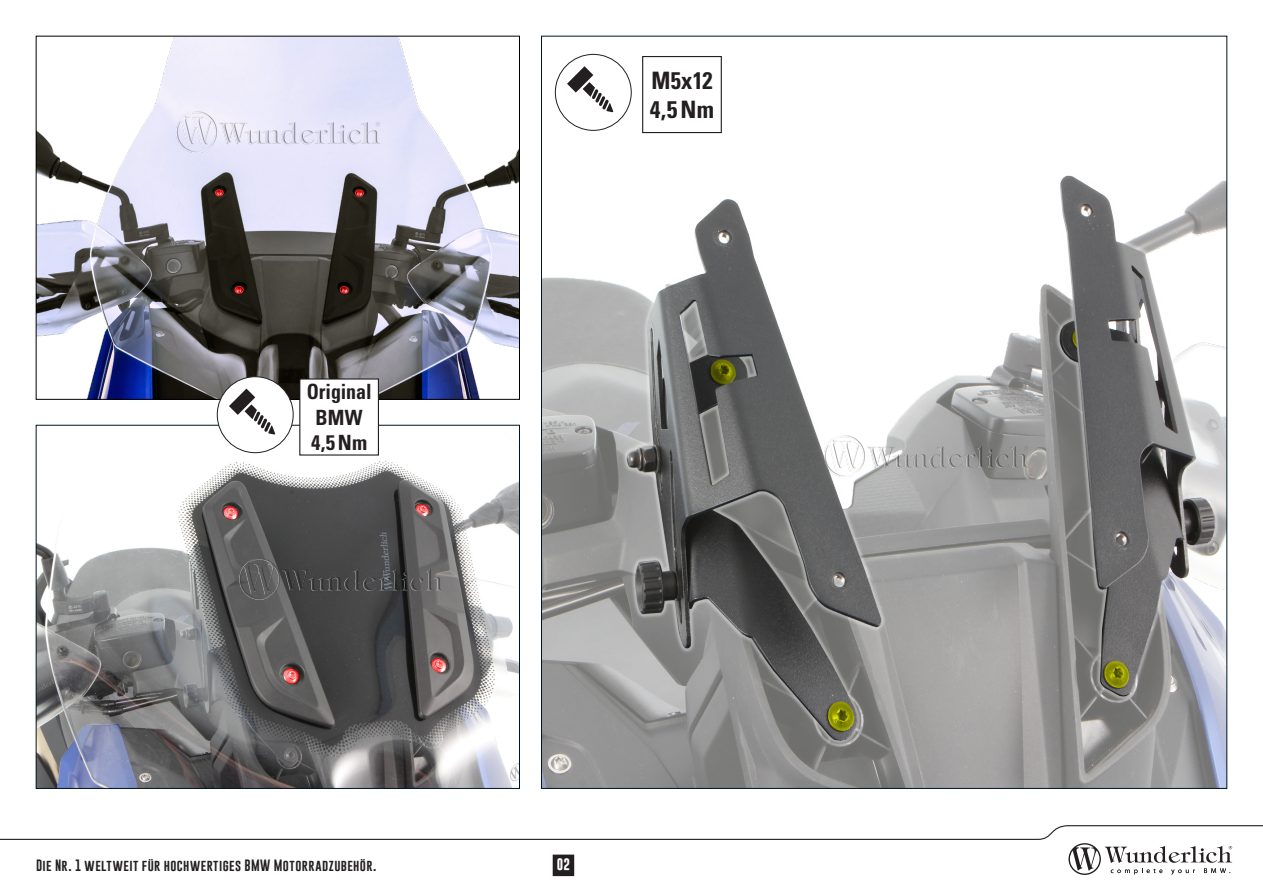
<style>
.page{position:relative;width:1263px;height:893px;background:#fff}
.page>*{position:absolute;margin:0;border:0;box-sizing:border-box;transform-origin:0 0}
.t1{font:700 condensed 24px "Univers LT Std";letter-spacing:.01em;color:#231f20;scale:.95 1}
.t2{font:700 condensed 24px "Univers LT Std";letter-spacing:.01em;color:#231f20}
.t3{font:700 condensed 21px/25.2px "Univers LT Std";color:#231f20;text-align:center;scale:.95 1}
.t4{font:700 condensed 21px "Univers LT Std";color:#231f20}
.t5{font:12px "Gobold";letter-spacing:.035em;color:#231f20}
.t6{font:700 12px "Gobold";color:#fff}
</style>
<div class="page">
<svg style="left:0;top:825px;width:1263px;height:50px"></svg>
<img style="left:543px;top:53px;width:682px;height:734px">
<img style="left:38px;top:38px;width:480px;height:360px">
<img style="left:38px;top:434px;width:480px;height:353px">
<div style="left:553px;top:855px;width:21px;height:21px;background:#231f20"></div>
<div style="left:643px;top:57px;width:78px;height:76px;background:#fff"></div>
<div style="left:642px;top:56px;width:80px;height:77px;border:1px solid #231f20"></div>
<img style="left:825px;top:436px;width:205px;height:40px">
<img style="left:176px;top:111px;width:206px;height:41px">
<div style="left:555px;top:54px;width:76px;height:76px;background:#fff;border-radius:50%"></div>
<div style="left:555px;top:54px;width:77px;height:77px;border:1px solid #231f20;border-radius:50%"></div>
<svg style="left:567px;top:66px;width:46px;height:46px"></svg>
<img style="left:240px;top:559px;width:206px;height:41px">
<div style="left:217px;top:377px;width:76px;height:76px;background:#fff;border-radius:50%"></div>
<div style="left:217px;top:376px;width:77px;height:77px;border:1px solid #231f20;border-radius:50%"></div>
<svg style="left:229px;top:389px;width:46px;height:46px"></svg>
<div style="left:300px;top:379px;width:78px;height:76px;background:#fff"></div>
<div style="left:299px;top:378px;width:80px;height:78px;border:1px solid #231f20"></div>
<p class="t3" style="left:307px;top:379px;width:70px">Original<br>BMW</p>
<p class="t4" style="left:311px;top:429px;width:58px">4,5Nm</p>
<p class="t1" style="left:651px;top:66px;width:66px">M5x12</p>
<p class="t2" style="left:650px;top:94px;width:66px">4,5Nm</p>
<p class="t5" style="left:36px;top:858px;width:342px">Die Nr. 1 weltweit für hochwertiges BMW Motorradzubehör.</p>
<p class="t6" style="left:557px;top:857px;width:15px">02</p>
</div>
